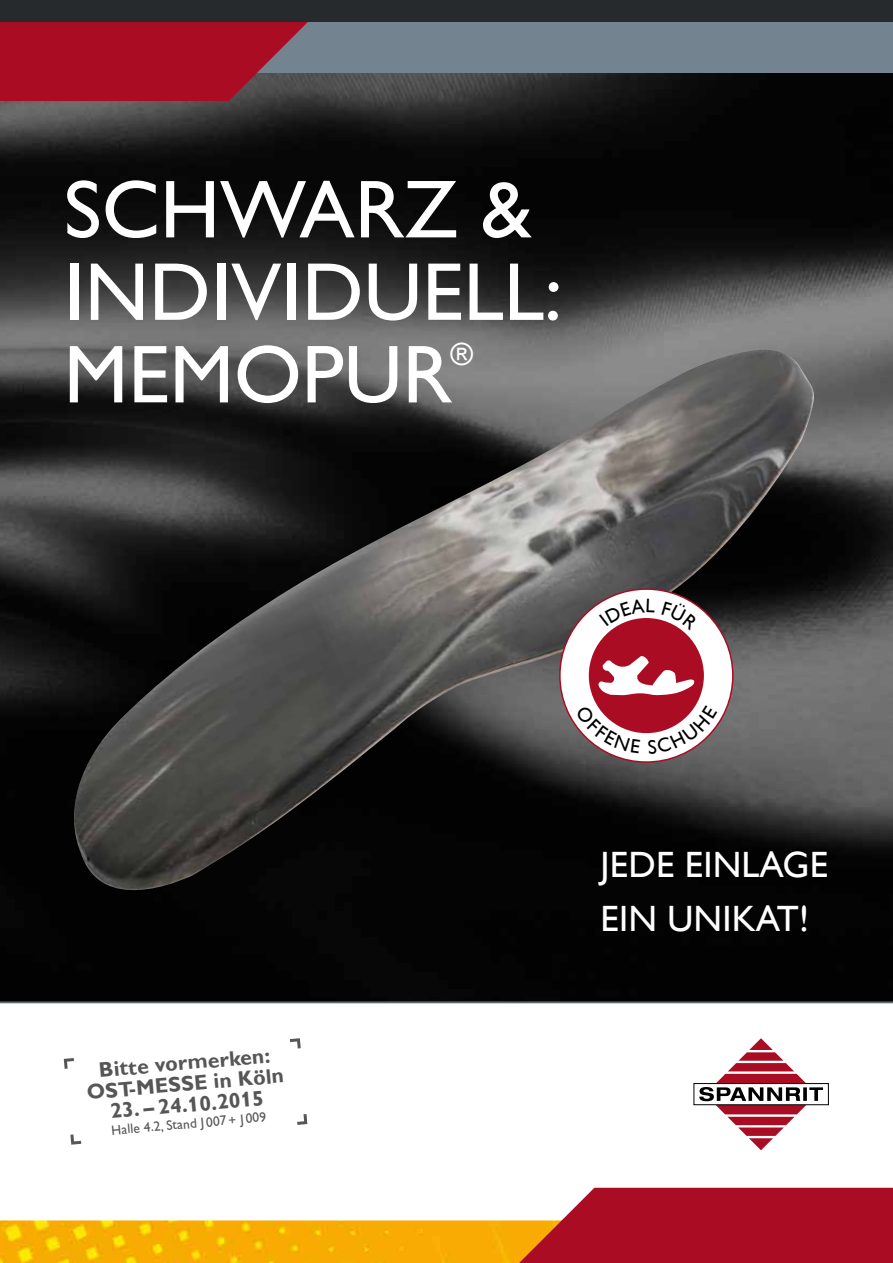
<style>
.page{position:relative;width:893px;height:1263px;background:#fff}
.page>*{position:absolute;margin:0;border:0;box-sizing:border-box;transform-origin:0 0}
.t1{font:82.5px/82.5px "Gill Alt One";color:#fff}
.t2{font:36.6px/54px "Gill Alt One";letter-spacing:.005em;color:#fff}
.t3{font:30.6px "Gill Alt One";color:#fff}
.t4{font:700 21px/21px "Gill Alt One";color:#565656;text-align:center}
.t5{font:13.5px "Gill Alt One";color:#565656}
</style>
<div class="page">
<img style="left:0;top:72px;width:893px;height:930px">
<hr style="left:0;top:1002px;width:893px;height:1px;background:#616a6e">
<svg style="left:63px;top:1058px;width:11px;height:11px"></svg>
<svg style="left:70px;top:1134px;width:12px;height:11px"></svg>
<svg style="left:290px;top:1038px;width:11px;height:11px"></svg>
<svg style="left:297px;top:1114px;width:11px;height:11px"></svg>
<div style="left:694px;top:1083px;width:135px;height:22px;border:1px solid #000"></div>
<svg style="left:699px;top:1038px;width:124px;height:112px"></svg>
<img style="left:74px;top:350px;width:740px;height:566px">
<div style="left:560px;top:589px;width:173px;height:173px;background:#fff;border-radius:50%"></div>
<div style="left:589px;top:618px;width:115px;height:115px;background:#aa0c23;border-radius:50%"></div>
<svg style="left:598px;top:656px;width:96px;height:39px"></svg>
<img style="left:0;top:1220px;width:495px;height:43px">
<div style="left:0;top:21px;width:893px;height:51px;background:#748390"></div>
<svg style="left:0;top:21px;width:328px;height:80px;background:#9a1c30"></svg>
<svg style="left:495px;top:1188px;width:398px;height:75px;background:#b62c34"></svg>
<div style="left:0;top:0;width:893px;height:21px;background:#272a2d"></div>
<svg style="left:599px;top:599px;width:56px;height:27px"></svg>
<svg style="left:661px;top:601px;width:38px;height:29px"></svg>
<svg style="left:576px;top:705px;width:64px;height:48px"></svg>
<svg style="left:648px;top:705px;width:69px;height:49px"></svg>
<h1 class="t1" style="left:64px;top:168px;width:500px">SCHWARZ &amp;<br>INDIVIDUELL:<br>MEMOPUR</h1>
<h3 class="t3" style="left:450px;top:336px;width:24px">®</h3>
<p class="t4" style="left:84px;top:1061px;width:199px;rotate:-5deg">Bitte vormerken:<br>OST-MESSE in Köln</p>
<p class="t4" style="left:109px;top:1101px;width:156px;rotate:-5deg">23. – 24.10.2015</p>
<p class="t5" style="left:111px;top:1122px;width:157px;rotate:-5deg">Halle 4.2, Stand J 007+ J 009</p>
<h2 class="t2" style="left:601px;top:837px;width:229px">JEDE EINLAGE<br>EIN UNIKAT!</h2>
</div>
